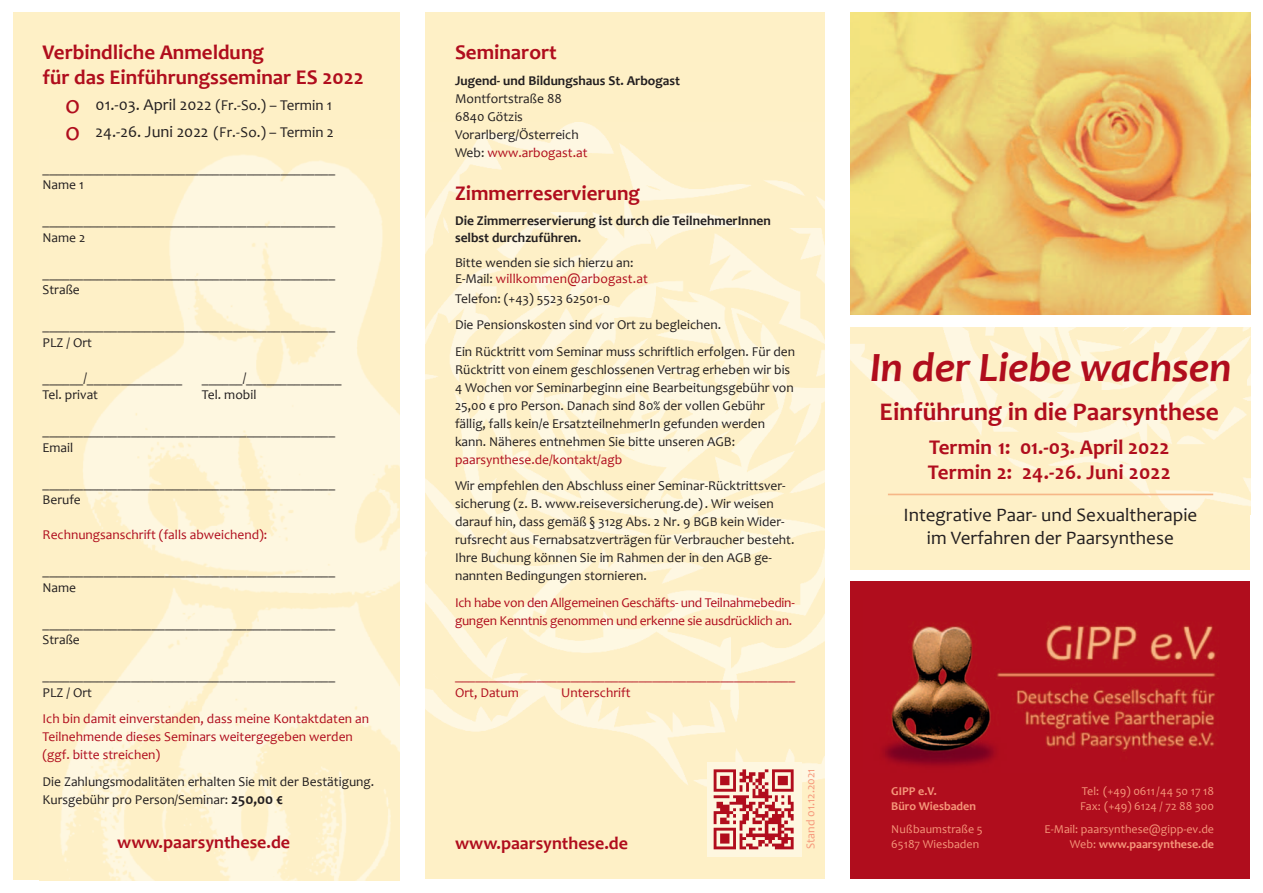
<style>
.page{position:relative;width:1263px;height:893px;background:#fff}
.page>*{position:absolute;margin:0;border:0;box-sizing:border-box;transform-origin:0 0}
.t1{font:italic 700 42px "Candara";color:#b00d1d}
.t2{font:700 25.5px "Candara";color:#b00d1d}
.t3{font:700 21px/25.2px "Candara";color:#b00d1d}
.t4{font:19.05px/22.8px "Candara";color:#231f20;text-align:center}
.t5{font:700 18px "Candara";color:#b00d1d}
.t6{font:15px/26.5px "Candara";color:#231f20}
.t7{font:13.5px/18px "Candara";color:#231f20}
.t8{font:13.5px/18px "Candara";color:#b00d1d}
.t9{font:13.5px/18px "Candara";letter-spacing:-.02em;color:#b00d1d}
.t10{font:700 13.5px/16.5px "Candara";color:#231f20}
.t11{font:12px/15px "Candara";color:#f6977a}
.t12{font:700 12px/15px "Candara";color:#f6977a}
.s1{font-size:27px;color:#b00d1d}
.s2{font-size:16.5px}
.s3{font-weight:700;font-size:15px}
.s4{color:#b00d1d}
.s5{font-weight:400}
</style>
<div class="page">
<div style="left:13px;top:13px;width:387px;height:867px;background:#fef0c6"></div>
<img style="left:60px;top:154px;width:340px;height:726px">
<div style="left:425px;top:13px;width:400px;height:866px;background:#fef0c6"></div>
<img style="left:425px;top:122px;width:400px;height:665px">
<div style="left:850px;top:581px;width:400px;height:298px;background:#b00d1d"></div>
<img style="left:883px;top:625px;width:333px;height:141px">
<div style="left:850px;top:327px;width:400px;height:243px;background:#fef0c6"></div>
<img style="left:850px;top:327px;width:400px;height:188px">
<img style="left:850px;top:13px;width:400px;height:302px">
<hr style="left:888px;top:494px;width:325px;height:1px;background:#f6b787">
<img style="left:707px;top:762px;width:95px;height:95px">
<h3 class="t3" style="left:43px;top:39px;width:323px">Verbindliche Anmeldung<br>für das Einführungsseminar ES 2022</h3>
<p class="t6" style="left:65px;top:92px;width:270px"><span class="s1">o</span> <span class="s2">01.-03. April 2022</span> (Fr.-So.) – Termin 1 <span class="s1">o</span> <span class="s2">24.-26. Juni 2022</span> (Fr.-So.) – Termin 2</p>
<p class="t7" style="left:43px;top:158px;width:294px;line-height:17.5px">___________________________________________<br>Name 1</p>
<p class="t7" style="left:43px;top:211px;width:294px;line-height:17.5px">___________________________________________<br>Name 2</p>
<p class="t7" style="left:43px;top:263px;width:294px;line-height:17.5px">___________________________________________<br>Straße</p>
<p class="t7" style="left:43px;top:316px;width:294px;line-height:17.5px">___________________________________________<br>PLZ / Ort</p>
<p class="t7" style="left:43px;top:368px;width:141px">______/______________</p>
<p class="t7" style="left:202px;top:368px;width:141px">______/______________</p>
<p class="t7" style="left:43px;top:386px;width:57px">Tel. privat</p>
<p class="t7" style="left:202px;top:386px;width:56px">Tel. mobil</p>
<p class="t7" style="left:43px;top:421px;width:294px;line-height:17.5px">___________________________________________<br>Email</p>
<p class="t7" style="left:43px;top:474px;width:294px;line-height:17.5px">___________________________________________<br>Berufe</p>
<p class="t8" style="left:43px;top:526px;width:226px">Rechnungsanschrift (falls abweichend):</p>
<p class="t7" style="left:43px;top:561px;width:294px;line-height:17.5px">___________________________________________<br>Name</p>
<p class="t7" style="left:43px;top:614px;width:294px;line-height:17.5px">___________________________________________<br>Straße</p>
<p class="t7" style="left:43px;top:666px;width:294px;line-height:17.5px">___________________________________________<br>PLZ / Ort</p>
<p class="t8" style="left:43px;top:710px;width:328px">Ich bin damit einverstanden, dass meine Kontaktdaten an<br>Teilnehmende dieses Seminars weitergegeben werden (ggf. bitte streichen)</p>
<p class="t7" style="left:43px;top:772px;width:333px">Die Zahlungsmodalitäten erhalten Sie mit der Bestätigung.<br>Kursgebühr pro Person/Seminar: <span class="s3">250,00 €</span></p>
<h3 class="t5" style="left:117px;top:831px;width:174px">www.paarsynthese.de</h3>
<h3 class="t5" style="left:455px;top:831px;width:174px">www.paarsynthese.de</h3>
<h3 class="t3" style="left:455px;top:39px;width:103px">Seminarort</h3>
<p class="t10" style="left:455px;top:72px;width:227px">Jugend- und Bildungshaus St. Arbogast</p>
<p class="t7" style="left:455px;top:89px;width:134px">Montfortstraße 88<br>6840 Götzis<br>Vorarlberg/Österreich<br>Web: <span class="s4">www.arbogast.at</span></p>
<h3 class="t3" style="left:455px;top:181px;width:187px">Zimmerreservierung</h3>
<p class="t10" style="left:455px;top:212px;width:317px">Die Zimmerreservierung ist durch die TeilnehmerInnen selbst durchzuführen.</p>
<p class="t7" style="left:455px;top:254px;width:195px;line-height:16.5px">Bitte wenden sie sich hierzu an:<br>E-Mail: <span class="s4">willkommen@arbogast.at</span></p>
<p class="t7" style="left:455px;top:285px;width:342px;line-height:26.5px">Telefon: (+43) 5523 62501-0<br>Die Pensionskosten sind vor Ort zu begleichen.<br>Ein Rücktritt vom Seminar muss schriftlich erfolgen. Für den</p>
<p class="t7" style="left:455px;top:360px;width:340px">Rücktritt von einem geschlossenen Vertrag erheben wir bis 4 Wochen vor Seminarbeginn eine Bearbeitungsgebühr von 25,00 € pro Person. Danach sind 80% der vollen Gebühr fällig, falls kein/e ErsatzteilnehmerIn gefunden werden kann. Näheres entnehmen Sie bitte unseren AGB:</p>
<p class="t8" style="left:455px;top:450px;width:169px">paarsynthese.de/kontakt/agb</p>
<p class="t7" style="left:455px;top:477px;width:341px">Wir empfehlen den Abschluss einer Seminar-Rücktrittsver&shy;sicherung (z. B. www.reiseversicherung.de) . Wir weisen darauf hin, dass gemäß § 312g Abs. 2 Nr. 9 BGB kein Wider&shy;rufsrecht aus Fernabsatzverträgen für Verbraucher besteht.<br>Ihre Buchung können Sie im Rahmen der in den AGB ge&shy;nannten Bedingungen stornieren.</p>
<p class="t9" style="left:455px;top:593px;width:341px">Ich habe von den Allgemeinen Geschäfts- und Teilnahmebedin&shy;gungen Kenntnis genommen und erkenne sie ausdrücklich an.</p>
<p class="t8" style="left:455px;top:666px;width:342px;line-height:17.5px">__________________________________________________<br>Ort, Datum</p>
<p class="t8" style="left:561px;top:683px;width:71px">Unterschrift</p>
<p class="t11" style="left:803px;top:849px;width:82px;rotate:-90deg">Stand 01.12.2021</p>
<h1 class="t1" style="left:870px;top:341px;width:363px">In der Liebe wachsen</h1>
<h2 class="t2" style="left:880px;top:396px;width:341px">Einführung in die Paarsynthese</h2>
<h3 class="t3" style="left:928px;top:434px;width:244px">Termin 1: 01.-03. April 2022<br>Termin 2: 24.-26. Juni 2022</h3>
<h3 class="t4" style="left:903px;top:503px;width:295px">Integrative Paar- und Sexualtherapie im Verfahren der Paarsynthese</h3>
<p class="t12" style="left:891px;top:783px;width:86px">GIPP e.V.<br>Büro Wiesbaden</p>
<p class="t11" style="left:891px;top:822px;width:93px">Nußbaumstraße 5<br>65187 Wiesbaden</p>
<p class="t11" style="left:1080px;top:783px;width:136px">Tel: (+49) 0611 /44 50 17 18<br>Fax: (+49) 6124 / 72 88 300</p>
<p class="t11" style="left:1044px;top:822px;width:171px">E-Mail: paarsynthese@gipp-ev.de</p>
<p class="t12" style="left:1070px;top:837px;width:146px"><span class="s5">Web:</span> www.paarsynthese.de</p>
</div>
